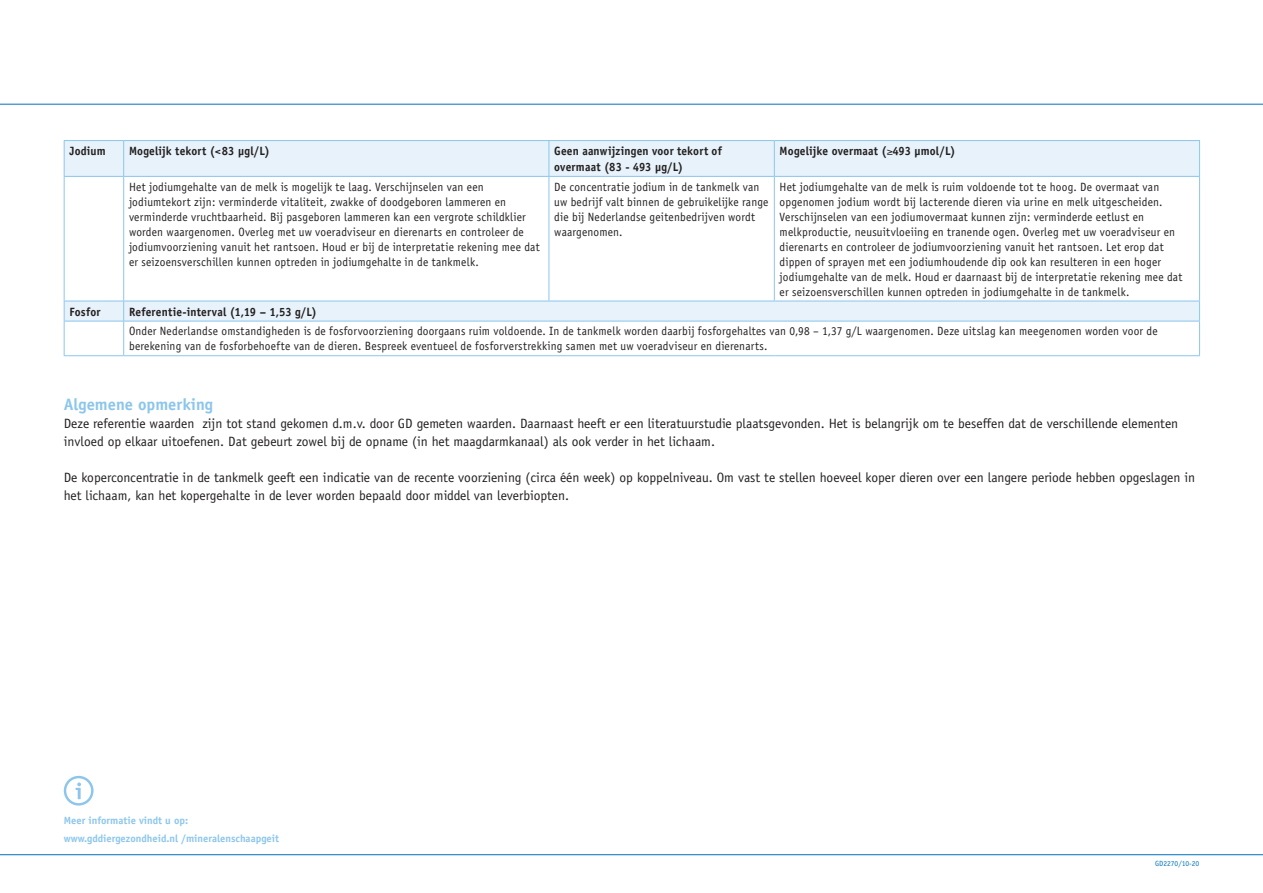
<style>
.page{position:relative;width:1263px;height:893px;background:#fff}
.page>*{position:absolute;margin:0;border:0;box-sizing:border-box;transform-origin:0 0}
.t1{font:700 16.5px "Officina Sans";color:#8cc6ec}
.t2{font:13.5px/18px "Officina Sans";color:#231f20}
.t3{font:12px/15px "Officina Sans";letter-spacing:.015em;color:#231f20;scale:.95 1}
.t4{font:700 12px/15.8px "Officina Sans";letter-spacing:.015em;color:#231f20;scale:.95 1}
.t5{font:700 10.5px/18px "Officina Sans";color:#8cc6ec}
.t6{font:7.5px "Officina Sans";color:#0071bb}
</style>
<div class="page">
<hr style="left:0;top:854px;width:1263px;height:1px;background:#0071bb">
<hr style="left:0;top:104px;width:1263px;height:1px;background:#0071bb">
<svg style="left:64px;top:776px;width:30px;height:30px"></svg>
<svg style="left:65px;top:141px;width:1134px;height:180px"></svg>
<hr style="left:123px;top:141px;width:1px;height:35px;background:#8cc6ec">
<hr style="left:549px;top:141px;width:1px;height:35px;background:#8cc6ec">
<hr style="left:774px;top:141px;width:1px;height:35px;background:#8cc6ec">
<hr style="left:123px;top:177px;width:1px;height:124px;background:#8cc6ec">
<hr style="left:549px;top:177px;width:1px;height:124px;background:#8cc6ec">
<hr style="left:774px;top:177px;width:1px;height:124px;background:#8cc6ec">
<hr style="left:64px;top:140px;width:60px;height:1px;background:#8cc6ec">
<hr style="left:64px;top:141px;width:1px;height:35px;background:#8cc6ec">
<hr style="left:124px;top:140px;width:425px;height:1px;background:#8cc6ec">
<hr style="left:549px;top:140px;width:225px;height:1px;background:#8cc6ec">
<hr style="left:774px;top:140px;width:426px;height:1px;background:#8cc6ec">
<hr style="left:1199px;top:141px;width:1px;height:35px;background:#8cc6ec">
<hr style="left:64px;top:176px;width:60px;height:1px;background:#8cc6ec">
<hr style="left:64px;top:177px;width:1px;height:124px;background:#8cc6ec">
<hr style="left:124px;top:176px;width:425px;height:1px;background:#8cc6ec">
<hr style="left:549px;top:176px;width:225px;height:1px;background:#8cc6ec">
<hr style="left:774px;top:176px;width:426px;height:1px;background:#8cc6ec">
<hr style="left:1199px;top:177px;width:1px;height:124px;background:#8cc6ec">
<hr style="left:64px;top:301px;width:60px;height:1px;background:#8cc6ec">
<svg style="left:64px;top:301px;width:1px;height:20px"></svg>
<hr style="left:64px;top:321px;width:60px;height:1px;background:#8cc6ec">
<hr style="left:64px;top:321px;width:1px;height:34px;background:#8cc6ec">
<hr style="left:64px;top:355px;width:60px;height:1px;background:#8cc6ec">
<hr style="left:123px;top:321px;width:1px;height:34px;background:#8cc6ec">
<hr style="left:1199px;top:321px;width:1px;height:34px;background:#8cc6ec">
<hr style="left:124px;top:355px;width:425px;height:1px;background:#8cc6ec">
<hr style="left:549px;top:355px;width:225px;height:1px;background:#8cc6ec">
<hr style="left:774px;top:355px;width:426px;height:1px;background:#8cc6ec">
<hr style="left:124px;top:301px;width:425px;height:1px;background:#8cc6ec">
<svg style="left:123px;top:301px;width:1px;height:20px"></svg>
<hr style="left:549px;top:301px;width:225px;height:1px;background:#8cc6ec">
<hr style="left:774px;top:301px;width:426px;height:1px;background:#8cc6ec">
<svg style="left:1199px;top:301px;width:1px;height:20px"></svg>
<hr style="left:124px;top:321px;width:425px;height:1px;background:#8cc6ec">
<hr style="left:549px;top:321px;width:225px;height:1px;background:#8cc6ec">
<hr style="left:774px;top:321px;width:426px;height:1px;background:#8cc6ec">
<p class="t4" style="left:69px;top:143px;width:40px">Jodium</p>
<p class="t4" style="left:129px;top:143px;width:150px">Mogelijk tekort (&lt;83 µgl/L)</p>
<p class="t4" style="left:554px;top:143px;width:178px">Geen aanwijzingen voor tekort of overmaat (83 - 493 μg/L)</p>
<p class="t4" style="left:780px;top:143px;width:187px">Mogelijke overmaat (≥493 µmol/L)</p>
<p class="t3" style="left:129px;top:179px;width:434px">Het jodiumgehalte van de melk is mogelijk te laag. Verschijnselen van een jodiumtekort zijn: verminderde vitaliteit, zwakke of doodgeboren lammeren en verminderde vruchtbaarheid. Bij pasgeboren lammeren kan een vergrote schildklier worden waargenomen. Overleg met uw voeradviseur en dierenarts en controleer de jodiumvoorziening vanuit het rantsoen. Houd er bij de interpretatie rekening mee dat er seizoensverschillen kunnen optreden in jodiumgehalte in de tankmelk.</p>
<p class="t3" style="left:554px;top:179px;width:227px">De concentratie jodium in de tankmelk van uw bedrijf valt binnen de gebruikelijke range die bij Nederlandse geitenbedrijven wordt waargenomen.</p>
<p class="t3" style="left:780px;top:179px;width:425px">Het jodiumgehalte van de melk is ruim voldoende tot te hoog. De overmaat van opgenomen jodium wordt bij lacterende dieren via urine en melk uitgescheiden.<br>Verschijnselen van een jodiumovermaat kunnen zijn: verminderde eetlust en melkproductie, neusuitvloeiing en tranende ogen. Overleg met uw voeradviseur en dierenarts en controleer de jodiumvoorziening vanuit het rantsoen. Let erop dat dippen of sprayen met een jodiumhoudende dip ook kan resulteren in een hoger jodiumgehalte van de melk. Houd er daarnaast bij de interpretatie rekening mee dat er seizoensverschillen kunnen optreden in jodiumgehalte in de tankmelk.</p>
<p class="t4" style="left:69px;top:304px;width:34px">Fosfor</p>
<p class="t4" style="left:129px;top:304px;width:199px">Referentie-interval (1,19 – 1,53 g/L)</p>
<p class="t3" style="left:129px;top:324px;width:1084px">Onder Nederlandse omstandigheden is de fosforvoorziening doorgaans ruim voldoende. In de tankmelk worden daarbij fosforgehaltes van 0,98 – 1,37 g/L waargenomen. Deze uitslag kan meegenomen worden voor de berekening van de fosforbehoefte van de dieren. Bespreek eventueel de fosforverstrekking samen met uw voeradviseur en dierenarts.</p>
<h1 class="t1" style="left:64px;top:394px;width:151px">Algemene opmerking</h1>
<p class="t2" style="left:64px;top:415px;width:1116px">Deze referentie waarden zijn tot stand gekomen d.m.v. door GD gemeten waarden. Daarnaast heeft er een literatuurstudie plaatsgevonden. Het is belangrijk om te beseffen dat de verschillende elementen invloed op elkaar uitoefenen. Dat gebeurt zowel bij de opname (in het maagdarmkanaal) als ook verder in het lichaam.</p>
<p class="t2" style="left:64px;top:469px;width:1133px">De koperconcentratie in de tankmelk geeft een indicatie van de recente voorziening (circa één week) op koppelniveau. Om vast te stellen hoeveel koper dieren over een langere periode hebben opgeslagen in het lichaam, kan het kopergehalte in de lever worden bepaald door middel van leverbiopten.</p>
<p class="t5" style="left:64px;top:811px;width:217px">Meer informatie vindt u op: www.gddiergezondheid.nl /mineralenschaapgeit</p>
<p class="t6" style="left:1155px;top:859px;width:46px">GD2270/10-20</p>
</div>
